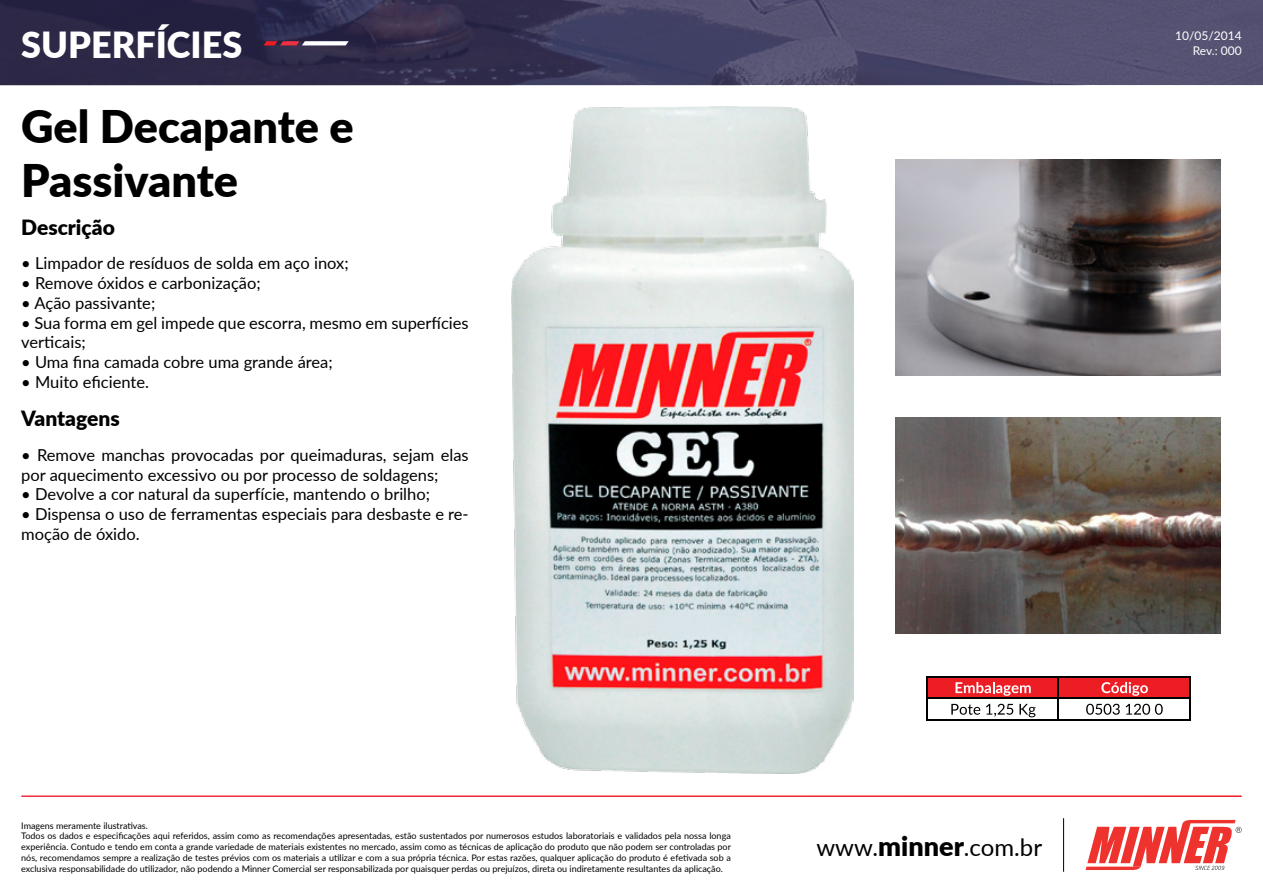
<style>
.page{position:relative;width:1263px;height:893px;background:#fff}
.page>*{position:absolute;margin:0;border:0;box-sizing:border-box;transform-origin:0 0}
.t1{font:900 45px/54px "Lato";color:#000}
.t2{font:900 36px "Lato";color:#fff}
.t3{font:24px "Lato";color:#000}
.t4{font:900 21px "Lato";color:#000}
.t5{font:16.5px/19.8px "Lato";color:#000}
.t6{font:12px/14.4px "Lato";color:#fff;text-align:right}
.t7{font:9px/10.8px "Lato";color:#000}
.s1{font-weight:900;font-size:27px}
</style>
<div class="page">
<img style="left:0;top:0;width:1263px;height:85px">
<svg style="left:1085px;top:820px;width:157px;height:50px"></svg>
<hr style="left:1063px;top:818px;width:1px;height:54px;background:#000">
<svg style="left:264px;top:41px;width:85px;height:4px"></svg>
<img style="left:511px;top:106px;width:342px;height:667px">
<div style="left:927px;top:677px;width:263px;height:21px;background:#ed1d24"></div>
<svg style="left:955px;top:682px;width:76px;height:14px"></svg>
<svg style="left:1101px;top:682px;width:47px;height:14px"></svg>
<svg style="left:951px;top:704px;width:29px;height:11px"></svg>
<svg style="left:986px;top:704px;width:27px;height:13px"></svg>
<svg style="left:1019px;top:704px;width:16px;height:13px"></svg>
<svg style="left:1086px;top:704px;width:34px;height:11px"></svg>
<svg style="left:1126px;top:704px;width:37px;height:11px"></svg>
<hr style="left:926px;top:676px;width:1px;height:44px;background:#000">
<hr style="left:1057px;top:677px;width:2px;height:43px;background:#000">
<hr style="left:1189px;top:677px;width:1px;height:43px;background:#000">
<hr style="left:927px;top:676px;width:263px;height:1px;background:#000">
<hr style="left:927px;top:697px;width:263px;height:2px;background:#000">
<hr style="left:927px;top:719px;width:263px;height:1px;background:#000">
<img style="left:896px;top:418px;width:324px;height:215px">
<img style="left:896px;top:159px;width:324px;height:216px">
<h2 class="t2" style="left:21px;top:18px;width:223px">SUPERFÍCIES</h2>
<h1 class="t1" style="left:21px;top:97px;width:334px">Gel Decapante e<br>Passivante</h1>
<h3 class="t4" style="left:21px;top:211px;width:95px">Descrição</h3>
<h3 class="t5" style="left:21px;top:253px;width:329px">• Limpador de resíduos de solda em aço inox;</h3>
<h3 class="t5" style="left:21px;top:272px;width:241px">• Remove óxidos e carbonização;</h3>
<h3 class="t5" style="left:21px;top:292px;width:136px">• Ação passivante;</h3>
<h3 class="t5" style="left:21px;top:312px;width:449px">• Sua forma em gel impede que escorra, mesmo em superfícies verticais;</h3>
<h3 class="t5" style="left:21px;top:352px;width:313px">• Uma fina camada cobre uma grande área;</h3>
<h3 class="t5" style="left:21px;top:371px;width:129px">• Muito eficiente.</h3>
<h3 class="t4" style="left:21px;top:403px;width:100px">Vantagens</h3>
<h3 class="t5" style="left:21px;top:444px;width:449px">• Remove manchas provocadas por queimaduras, sejam elas por aquecimento excessivo ou por processo de soldagens;</h3>
<h3 class="t5" style="left:21px;top:484px;width:410px">• Devolve a cor natural da superfície, mantendo o brilho;</h3>
<h3 class="t5" style="left:21px;top:504px;width:449px">• Dispensa o uso de ferramentas especiais para desbaste e re&shy;moção de óxido.</h3>
<p class="t7" style="left:21px;top:819px;width:711px">Imagens meramente ilustrativas.<br>Todos os dados e especificações aqui referidos, assim como as recomendações apresentadas, estão sustentados por numerosos estudos laboratoriais e validados pela nossa longa experiência. Contudo e tendo em conta a grande variedade de materiais existentes no mercado, assim como as técnicas de aplicação do produto que não podem ser controladas por nós, recomendamos sempre a realização de testes prévios com os materiais a utilizar e com a sua própria técnica. Por estas razões, qualquer aplicação do produto é efetivada sob a exclusiva responsabilidade do utilizador, não podendo a Minner Comercial ser responsabilizada por quaisquer perdas ou prejuízos, direta ou indiretamente resultantes da aplicação.</p>
<h3 class="t3" style="left:816px;top:830px;width:227px">www.<span class="s1">minner</span>.com.br</h3>
<h3 class="t6" style="left:1175px;top:28px;width:68px">10/05/2014<br>Rev.: 000</h3>
</div>
